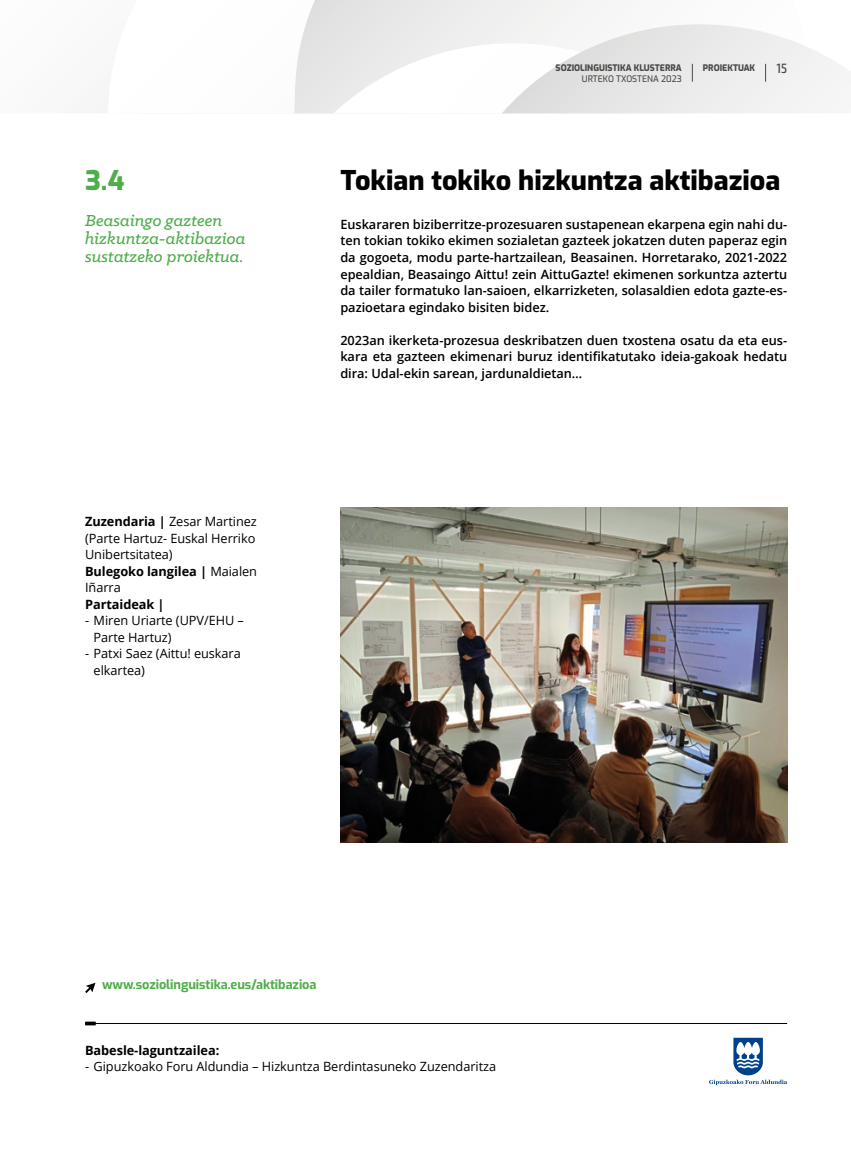
<style>
.page{position:relative;width:851px;height:1149px;background:#fff}
.page>*{position:absolute;margin:0;border:0;box-sizing:border-box;transform-origin:0 0}
.t1{font:800 27px "Exo";color:#000}
.t2{font:800 27px "Exo";color:#4fad4b}
.t3{font:italic 500 18px/18px "Klinic Slab";color:#4fad4b}
.t4{font:500 condensed 13.5px "Exo 2";color:#4a4a49}
.t5{font:600 12.75px/16.5px "Open Sans";letter-spacing:-.005em;color:#000;text-align:justify}
.t6{font:12.75px/16.5px "Open Sans";letter-spacing:-.005em;color:#000}
.t7{font:700 12.75px "Exo";letter-spacing:-.005em;color:#4fad4b}
.t8{font:700 12.75px "Open Sans";letter-spacing:-.005em;color:#000}
.t9{font:800 9px "Exo";color:#4a4a49;scale:.95 1}
.t10{font:500 9px "Exo";color:#4a4a49;scale:.95 1}
.s1{font-weight:700}
</style>
<div class="page">
<svg style="left:294px;top:0;width:296px;height:113px"></svg>
<svg style="left:333px;top:24px;width:511px;height:89px"></svg>
<hr style="left:85px;top:1022px;width:702px;height:1px;background:#000">
<svg style="left:85px;top:1021px;width:11px;height:4px"></svg>
<svg style="left:85px;top:983px;width:10px;height:9px"></svg>
<img style="left:340px;top:507px;width:447px;height:335px">
<svg style="left:709px;top:1037px;width:78px;height:47px"></svg>
<p class="t9" style="left:555px;top:60px;width:134px">SOZIOLINGUISTIKA KLUSTERRA</p>
<p class="t4" style="left:776px;top:61px;width:12px">15</p>
<p class="t10" style="left:582px;top:72px;width:107px">URTEKO TXOSTENA 2023</p>
<p class="t9" style="left:702px;top:60px;width:57px">PROIEKTUAK</p>
<h1 class="t2" style="left:85px;top:159px;width:41px">3.4</h1>
<h1 class="t1" style="left:340px;top:159px;width:441px">Tokian tokiko hizkuntza aktibazioa</h1>
<p class="t5" style="left:340px;top:216px;width:448px">Euskararen biziberritze-prozesuaren sustapenean ekarpena egin nahi du&shy;ten tokian tokiko ekimen sozialetan gazteek jokatzen duten paperaz egin da gogoeta, modu parte-hartzailean, Beasainen. Horretarako, 2021-2022 epealdian, Beasaingo Aittu! zein AittuGazte! ekimenen sorkuntza aztertu da tailer formatuko lan-saioen, elkarrizketen, solasaldien edota gazte-es&shy;pazioetara egindako bisiten bidez.</p>
<p class="t5" style="left:340px;top:331px;width:448px">2023an ikerketa-prozesua deskribatzen duen txostena osatu da eta eus&shy;kara eta gazteen ekimenari buruz identifikatutako ideia-gakoak hedatu dira: Udal-ekin sarean, jardunaldietan…</p>
<h2 class="t3" style="left:85px;top:211px;width:162px">Beasaingo gazteen hizkuntza-aktibazioa sustatzeko proiektua.</h2>
<p class="t6" style="left:85px;top:513px;width:173px"><span class="s1">Zuzendaria |</span> Zesar Martinez (Parte Hartuz- Euskal Herriko<br>Unibertsitatea)<br><span class="s1">Bulegoko langilea |</span> Maialen<br>Iñarra</p>
<p class="t8" style="left:85px;top:595px;width:81px">Partaideak |</p>
<p class="t6" style="left:94px;top:612px;width:152px;text-indent:-9px">- Miren Uriarte (UPV/EHU –<br>Parte Hartuz)</p>
<p class="t6" style="left:94px;top:645px;width:149px;text-indent:-9px">- Patxi Saez (Aittu! euskara elkartea)</p>
<p class="t7" style="left:102px;top:973px;width:216px">www.soziolinguistika.eus/aktibazioa</p>
<p class="t8" style="left:85px;top:1040px;width:136px">Babesle-laguntzailea:</p>
<p class="t6" style="left:85px;top:1057px;width:412px">- Gipuzkoako Foru Aldundia – Hizkuntza Berdintasuneko Zuzendaritza</p>
</div>
